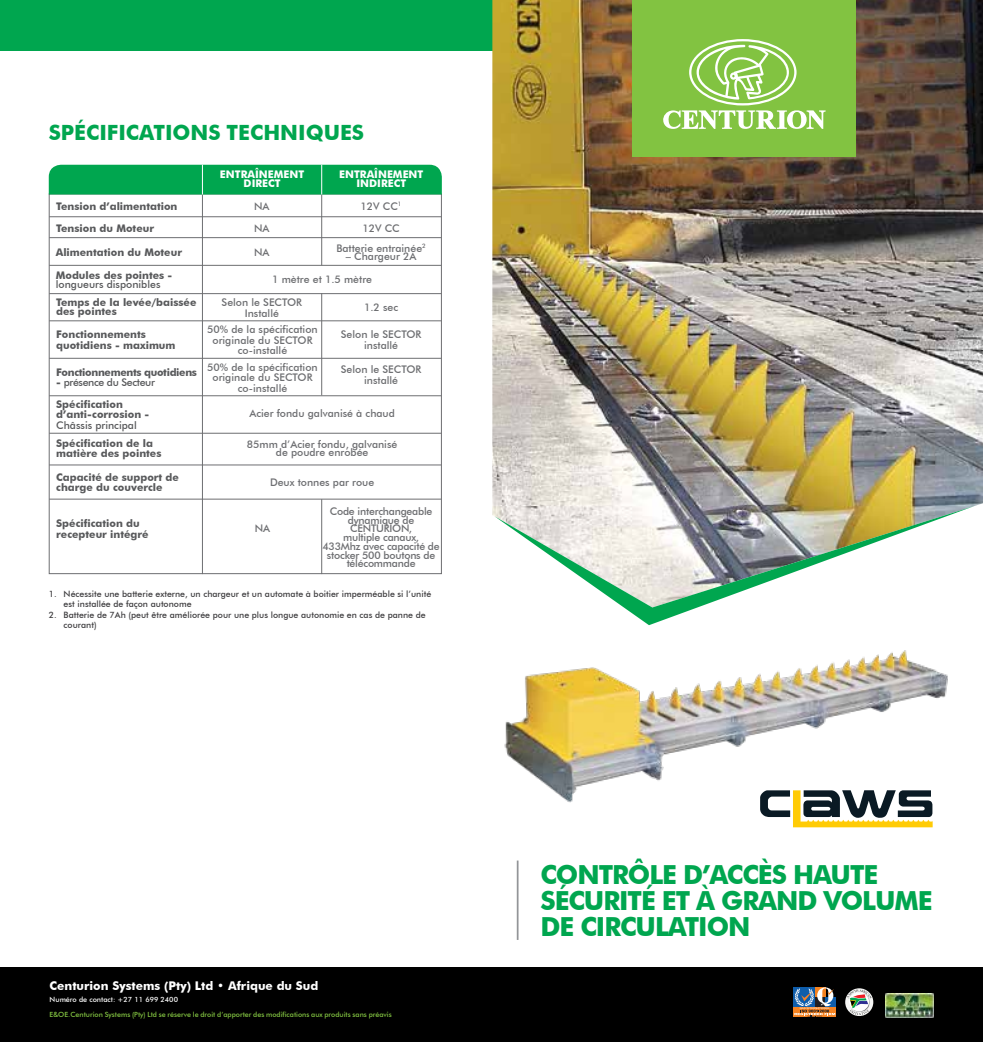
<style>
.page{position:relative;width:983px;height:1042px;background:#fff}
.page>*{position:absolute;margin:0;border:0;box-sizing:border-box;transform-origin:0 0}
.t1{font:700 26.25px/26.2px "Futura BT";letter-spacing:-.04em;color:#00a64f}
.t2{font:700 21px "Futura BT";color:#00a64f}
.t3{font:700 12.08px "Futura BT";color:#fff}
.t4{font:500 10.5px/10.5px "Futura BT";color:#6d6e71;text-align:center}
.t5{font:700 10.5px/10.5px "Futura BT";color:#58595b}
.t6{font:500 10.5px/8.8px "Futura BT";letter-spacing:-.02em;color:#6d6e71;text-align:center}
.t7{font:700 10.5px/8.8px "Futura BT";color:#fff;text-align:center}
.t8{font:500 10.5px "Futura BT";color:#58595b}
.t9{font:700 10.5px "Futura BT";letter-spacing:-.03em;color:#58595b}
.t10{font:500 10.5px "Futura BT";letter-spacing:-.03em;color:#58595b}
.t11{font:500 8.75px/10.5px "Futura BT";color:#414042}
.t12{font:500 7.17px "Futura BT";color:#82c341}
.t13{font:500 7.17px "Futura BT";color:#fff}
.s1{font-weight:700}
</style>
<div class="page">
<div style="left:0;top:0;width:982px;height:51px;background:#00a64f"></div>
<img style="left:492px;top:0;width:490px;height:516px">
<svg style="left:494px;top:506px;width:480px;height:119px"></svg>
<div style="left:0;top:967px;width:982px;height:75px;background:#000"></div>
<img style="left:885px;top:993px;width:48px;height:24px">
<div style="left:793px;top:1007px;width:42px;height:10px;background:#f58220"></div>
<div style="left:793px;top:987px;width:21px;height:20px;background:#0e5dab"></div>
<svg style="left:794px;top:987px;width:41px;height:30px"></svg>
<img style="left:845px;top:988px;width:29px;height:28px">
<div style="left:845px;top:988px;width:28px;height:28px;background:#f5f5f4;border-radius:50%"></div>
<svg style="left:846px;top:989px;width:25px;height:26px"></svg>
<div style="left:632px;top:0;width:223px;height:157px;background:#82c341"></div>
<svg style="left:663px;top:39px;width:162px;height:90px"></svg>
<hr style="left:516px;top:860px;width:2px;height:80px;background:#939598">
<hr style="left:202px;top:194px;width:1px;height:380px;background:#6d6e71">
<hr style="left:49px;top:216px;width:392px;height:1px;background:#6d6e71">
<hr style="left:49px;top:237px;width:392px;height:1px;background:#6d6e71">
<hr style="left:49px;top:265px;width:392px;height:1px;background:#6d6e71">
<hr style="left:49px;top:293px;width:392px;height:1px;background:#6d6e71">
<hr style="left:49px;top:320px;width:392px;height:1px;background:#6d6e71">
<hr style="left:49px;top:358px;width:392px;height:1px;background:#6d6e71">
<hr style="left:49px;top:395px;width:392px;height:1px;background:#6d6e71">
<hr style="left:49px;top:433px;width:392px;height:1px;background:#6d6e71">
<hr style="left:49px;top:464px;width:392px;height:1px;background:#6d6e71">
<hr style="left:49px;top:499px;width:392px;height:1px;background:#6d6e71">
<hr style="left:321px;top:193px;width:1px;height:72px;background:#6d6e71">
<hr style="left:321px;top:293px;width:1px;height:102px;background:#6d6e71">
<hr style="left:321px;top:499px;width:1px;height:75px;background:#6d6e71">
<svg style="left:761px;top:812px;width:171px;height:15px"></svg>
<img style="left:504px;top:650px;width:444px;height:162px">
<div style="left:49px;top:165px;width:392px;height:29px;background:#00a64f"></div>
<h2 class="t2" style="left:49px;top:120px;width:317px">SPÉCIFICATIONS TECHNIQUES</h2>
<p class="t7" style="left:220px;top:170px;width:86px">ENTRAÎNEMENT<br>DIRECT</p>
<p class="t7" style="left:339px;top:170px;width:86px">ENTRAÎNEMENT<br>INDIRECT</p>
<p class="t5" style="left:56px;top:201px;width:123px">Tension d’alimentation</p>
<p class="t4" style="left:254px;top:195px;width:17px;line-height:21.9px;text-align:left">NA<br>NA</p>
<p class="t4" style="left:254px;top:247px;width:17px">NA</p>
<p class="t4" style="left:360px;top:201px;width:43px">12V CC<sup>1</sup></p>
<p class="t5" style="left:56px;top:223px;width:99px">Tension du Moteur</p>
<p class="t4" style="left:362px;top:223px;width:39px">12V CC</p>
<p class="t4" style="left:336px;top:242px;width:91px">Batterie entrainée<sup>2</sup></p>
<p class="t4" style="left:346px;top:251px;width:72px">– Chargeur 2A</p>
<p class="t5" style="left:56px;top:241px;width:128px;line-height:23.1px">Alimentation du Moteur<br>Modules des pointes -</p>
<p class="t8" style="left:56px;top:278px;width:106px">longueurs disponibles</p>
<p class="t4" style="left:272px;top:274px;width:101px">1 mètre et 1.5 mètre</p>
<p class="t5" style="left:56px;top:298px;width:142px;line-height:8.8px">Temps de la levée/baissée des pointes</p>
<p class="t5" style="left:56px;top:329px;width:121px">Fonctionnements quotidiens - maximum</p>
<p class="t9" style="left:56px;top:366px;width:142px">Fonctionnements quotidiens</p>
<p class="t10" style="left:56px;top:376px;width:100px"><span class="s1">-</span> présence du Secteur</p>
<p class="t5" style="left:56px;top:398px;width:95px">Spécification d’anti-corrosion -</p>
<p class="t8" style="left:56px;top:418px;width:82px">Châssis principal</p>
<p class="t5" style="left:56px;top:437px;width:107px">Spécification de la matière des pointes</p>
<p class="t5" style="left:56px;top:472px;width:124px">Capacité de support de charge du couvercle</p>
<p class="t5" style="left:56px;top:518px;width:94px">Spécification du recepteur intégré</p>
<p class="t4" style="left:221px;top:297px;width:82px">Selon le SECTOR<br>Installé</p>
<p class="t4" style="left:207px;top:324px;width:112px">50% de la spécification originale du SECTOR co-installé</p>
<p class="t4" style="left:207px;top:361px;width:112px">50% de la spécification originale du SECTOR co-installé</p>
<p class="t4" style="left:364px;top:302px;width:36px">1.2 sec</p>
<p class="t4" style="left:341px;top:329px;width:82px">Selon le SECTOR installé</p>
<p class="t4" style="left:341px;top:364px;width:82px">Selon le SECTOR installé</p>
<p class="t4" style="left:249px;top:408px;width:147px">Acier fondu galvanisé à chaud</p>
<p class="t4" style="left:247px;top:439px;width:152px;line-height:8.8px">85mm d’Acier fondu, galvanisé de poudre enrobée</p>
<p class="t4" style="left:270px;top:477px;width:106px">Deux tonnes par roue</p>
<p class="t4" style="left:255px;top:523px;width:17px">NA</p>
<p class="t6" style="left:322px;top:507px;width:119px">Code interchangeable dynamique de<br>CENTURION,<br>multiple canaux,<br>433Mhz avec capacité de stocker 500 boutons de télécommande</p>
<p class="t11" style="left:64px;top:588px;width:369px;text-indent:-15px">1. Nécessite une batterie externe, un chargeur et un automate à boitier imperméable si l’unité est installée de façon autonome</p>
<p class="t11" style="left:64px;top:609px;width:363px;text-indent:-15px">2. Batterie de 7Ah (peut être améliorée pour une plus longue autonomie en cas de panne de courant)</p>
<p class="t3" style="left:50px;top:978px;width:270px">Centurion Systems (Pty) Ltd • Afrique du Sud</p>
<p class="t13" style="left:50px;top:995px;width:130px">Numéro de contact: +27 11 699 2400</p>
<p class="t12" style="left:50px;top:1010px;width:343px">E&amp;OE.Centurion Systems (Pty) Ltd se réserve le droit d’apporter des modifications aux produits sans préavis</p>
<h1 class="t1" style="left:540px;top:861px;width:393px">CONTRÔLE D’ACCÈS HAUTE<br>SÉCURITÉ ET À GRAND VOLUME<br>DE CIRCULATION</h1>
</div>
